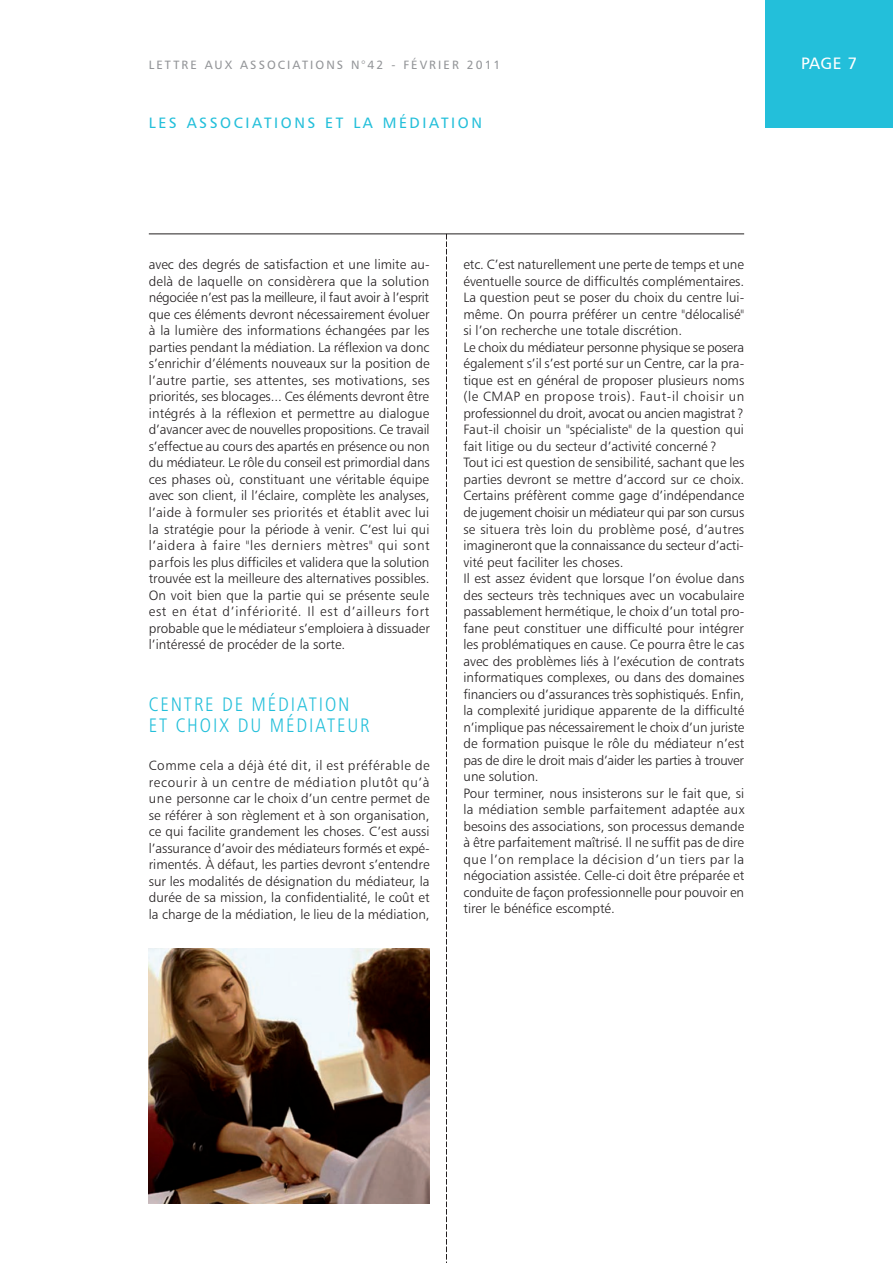
<style>
.page{position:relative;width:893px;height:1263px;background:#fff}
.page>*{position:absolute;margin:0;border:0;box-sizing:border-box;transform-origin:0 0}
.t1{font:19.5px/21px "Humanist 777 BT Light Condensed B";letter-spacing:.095em;color:#23bfda}
.t2{font:16.5px "Humanist 777 BT Roman B";color:#fff}
.t3{font:15px "Humanist 777 BT Roman B";letter-spacing:.17em;color:#23bfda}
.t4{font:13.5px/16.5px "Humanist 777 BT Light B";color:#231f20;text-align:justify}
.t5{font:12px "Humanist 777 BT Roman B";letter-spacing:.17em;color:#939598}
</style>
<div class="page">
<div style="left:765px;top:0;width:128px;height:128px;background:#23bfda"></div>
<hr style="left:149px;top:234px;width:595px;height:1px;background:#231f20">
<svg style="left:446px;top:235px;width:1px;height:1028px"></svg>
<img style="left:149px;top:948px;width:280px;height:255px">
<p class="t5" style="left:149px;top:60px;width:353px">LETTRE AUX ASSOCIATIONS N°42 - FÉVRIER 2011</p>
<p class="t3" style="left:149px;top:117px;width:335px">LES ASSOCIATIONS ET LA MÉDIATION</p>
<p class="t4" style="left:149px;top:258px;width:282px">avec des degrés de satisfaction et une limite au&shy;delà de laquelle on considèrera que la solution négociée n’est pas la meilleure, il faut avoir à l’esprit que ces éléments devront nécessairement évoluer à la lumière des informations échangées par les parties pendant la médiation. La réflexion va donc s’enrichir d’éléments nouveaux sur la position de l’autre partie, ses attentes, ses motivations, ses priorités, ses blocages... Ces éléments devront être intégrés à la réflexion et permettre au dialogue d’avancer avec de nouvelles propositions. Ce travail s’effectue au cours des apartés en présence ou non du médiateur. Le rôle du conseil est primordial dans ces phases où, constituant une véritable équipe avec son client, il l’éclaire, complète les analyses, l’aide à formuler ses priorités et établit avec lui la stratégie pour la période à venir. C‘est lui qui l’aidera à faire "les derniers mètres" qui sont parfois les plus difficiles et validera que la solution trouvée est la meilleure des alternatives possibles.<br>On voit bien que la partie qui se présente seule est en état d’infériorité. Il est d’ailleurs fort probable que le médiateur s’emploiera à dissuader l’intéressé de procéder de la sorte.</p>
<h1 class="t1" style="left:149px;top:696px;width:222px">CENTRE DE MÉDIATION<br>ET CHOIX DU MÉDIATEUR</h1>
<p class="t4" style="left:149px;top:758px;width:282px">Comme cela a déjà été dit, il est préférable de recourir à un centre de médiation plutôt qu’à une personne car le choix d’un centre permet de se référer à son règlement et à son organisation, ce qui facilite grandement les choses. C’est aussi l’assurance d’avoir des médiateurs formés et expé&shy;rimentés. À défaut, les parties devront s’entendre sur les modalités de désignation du médiateur, la durée de sa mission, la confidentialité, le coût et la charge de la médiation, le lieu de la médiation,</p>
<p class="t4" style="left:463px;top:258px;width:282px;text-align:left">etc. C’est naturellement une perte de temps et une éventuelle source de difficultés complémentaires.<br>La question peut se poser du choix du centre lui&shy;même. On pourra préférer un centre "délocalisé" si l’on recherche une totale discrétion.<br>Le choix du médiateur personne physique se posera également s’il s’est porté sur un Centre, car la pra&shy;tique est en général de proposer plusieurs noms (le CMAP en propose trois). Faut-il choisir un professionnel du droit, avocat ou ancien magistrat ?<br>Faut-il choisir un "spécialiste" de la question qui fait litige ou du secteur d’activité concerné ?<br>Tout ici est question de sensibilité, sachant que les parties devront se mettre d’accord sur ce choix.<br>Certains préfèrent comme gage d’indépendance de jugement choisir un médiateur qui par son cursus se situera très loin du problème posé, d’autres imagineront que la connaissance du secteur d’acti&shy;vité peut faciliter les choses.<br>Il est assez évident que lorsque l’on évolue dans des secteurs très techniques avec un vocabulaire passablement hermétique, le choix d’un total pro&shy;fane peut constituer une difficulté pour intégrer les problématiques en cause. Ce pourra être le cas avec des problèmes liés à l’exécution de contrats informatiques complexes, ou dans des domaines financiers ou d’assurances très sophistiqués. Enfin, la complexité juridique apparente de la difficulté n’implique pas nécessairement le choix d’un juriste de formation puisque le rôle du médiateur n’est pas de dire le droit mais d’aider les parties à trouver une solution.<br>Pour terminer, nous insisterons sur le fait que, si la médiation semble parfaitement adaptée aux besoins des associations, son processus demande à être parfaitement maîtrisé. Il ne suffit pas de dire que l’on remplace la décision d’un tiers par la négociation assistée. Celle-ci doit être préparée et conduite de façon professionnelle pour pouvoir en tirer le bénéfice escompté.</p>
<p class="t2" style="left:801px;top:57px;width:58px">PAGE 7</p>
</div>
